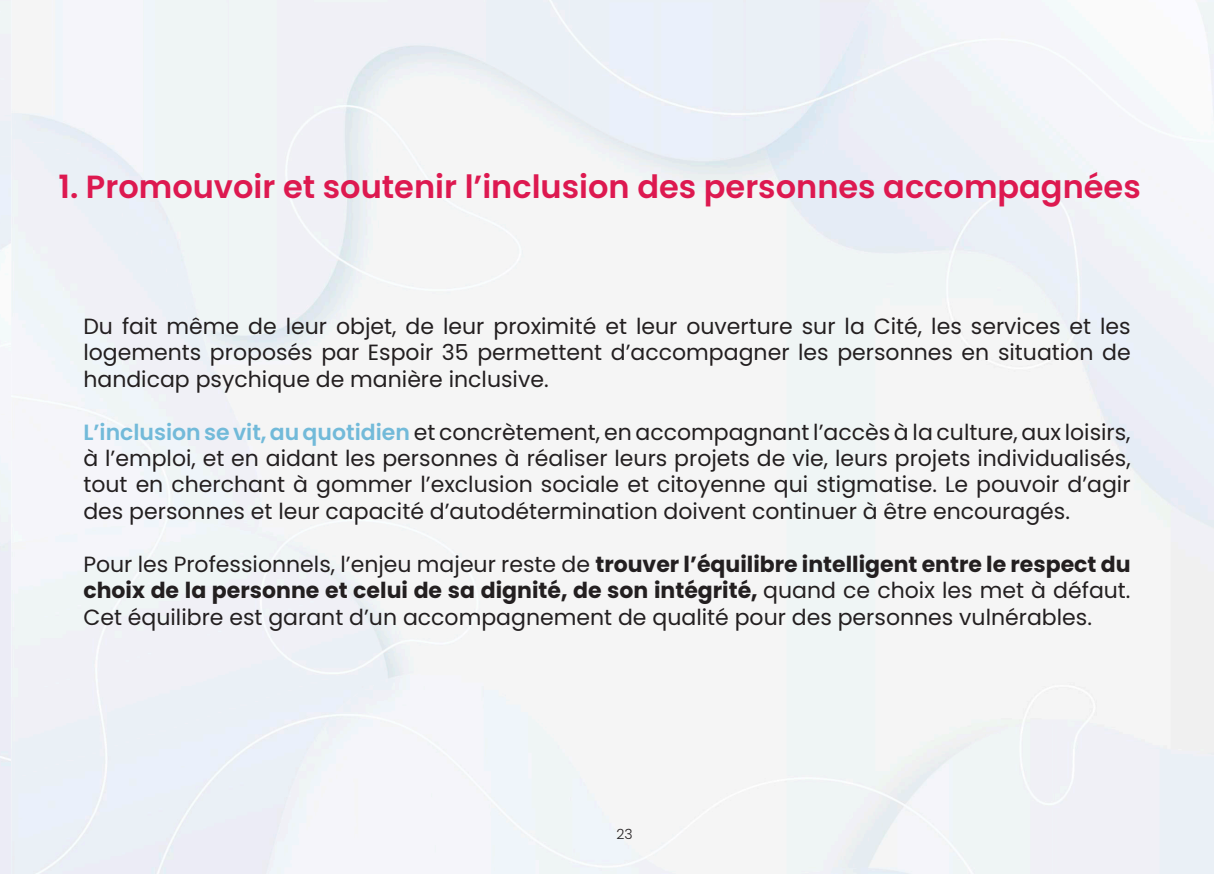
<style>
.page{position:relative;width:1214px;height:874px;background:#fff}
.page>*{position:absolute;margin:0;border:0;box-sizing:border-box;transform-origin:0 0}
.titre_2{font:600 32px "Poppins";color:#dd1950}
.t1{font:22px/26.4px "Poppins";color:#231f20;text-align:justify}
.t2{font:300 14px "Poppins";color:#231f20}
.s1{font-weight:600;color:#72bad9}
.s2{font-weight:700}
</style>
<div class="page">
<p class="titre_2" style="left:58px;top:168px;width:1083px">1. Promouvoir et soutenir l’inclusion des personnes accompagnées</p>
<p class="t1" style="left:83px;top:313px;width:1048px">Du fait même de leur objet, de leur proximité et leur ouverture sur la Cité, les services et les logements proposés par Espoir 35 permettent d’accompagner les personnes en situation de handicap psychique de manière inclusive.</p>
<p class="t1" style="left:83px;top:418px;width:1048px"><span class="s1">L’inclusion se vit, au quotidien</span> et concrètement, en accompagnant l’accès à la culture, aux loisirs, à l’emploi, et en aidant les personnes à réaliser leurs projets de vie, leurs projets individualisés, tout en cherchant à gommer l’exclusion sociale et citoyenne qui stigmatise. Le pouvoir d’agir des personnes et leur capacité d’autodétermination doivent continuer à être encouragés.</p>
<p class="t1" style="left:83px;top:550px;width:1048px">Pour les Professionnels, l’enjeu majeur reste de <span class="s2">trouver l’équilibre intelligent entre le respect du choix de la personne et celui de sa dignité, de son intégrité,</span> quand ce choix les met à défaut.<br>Cet équilibre est garant d’un accompagnement de qualité pour des personnes vulnérables.</p>
<p class="t2" style="left:616px;top:825px;width:18px">23</p>
</div>
